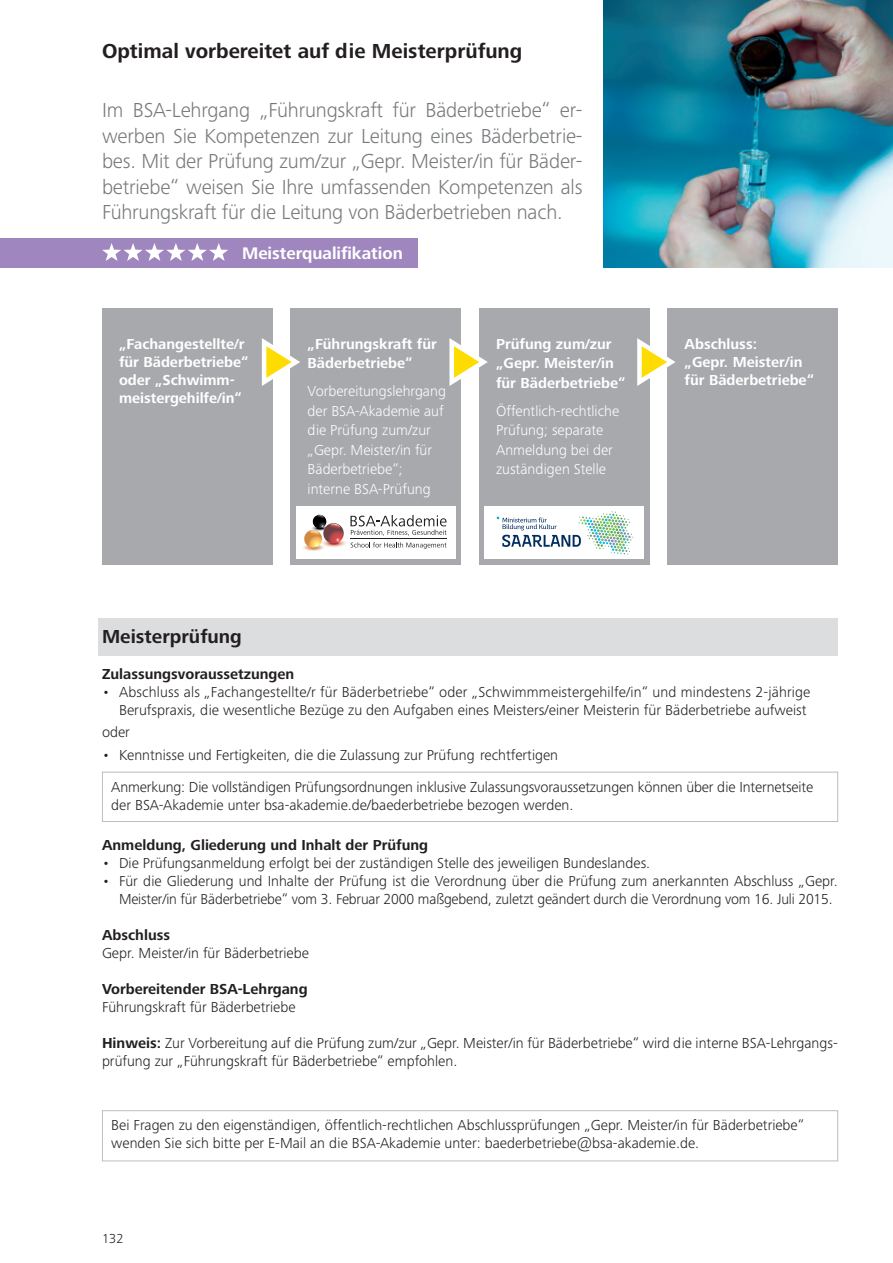
<style>
.page{position:relative;width:893px;height:1263px;background:#fff}
.page>*{position:absolute;margin:0;border:0;box-sizing:border-box;transform-origin:0 0}
.t1{font:300 21px/25.5px "Frutiger Next Pro";letter-spacing:-.01em;color:#76787b;text-align:justify}
.t2{font:700 21px "Frutiger Next Pro";color:#231f20}
.t3{font:700 19.5px "Frutiger Next Pro";color:#231f20}
.t4{font:700 17.4px "Frutiger Next Pro";color:#fff}
.t5{font:300 15px/18px "Frutiger Next Pro";color:#231f20}
.t6{font:700 15px/18px "Frutiger Next Pro";color:#fff}
.t7{font:300 15px/19.5px "Frutiger Next Pro";color:#fff}
.t8{font:700 15px "Frutiger Next Pro";color:#231f20}
.t9{font:300 13.5px "Frutiger Next Pro";color:#231f20}
.s1{font-weight:700}
</style>
<div class="page">
<img style="left:604px;top:0;width:289px;height:268px">
<div style="left:99px;top:618px;width:739px;height:37px;background:#dcdddf"></div>
<div style="left:102px;top:772px;width:736px;height:50px;border:1px solid #bcbdc0"></div>
<div style="left:102px;top:1110px;width:736px;height:51px;border:1px solid #bcbdc0"></div>
<div style="left:102px;top:308px;width:170px;height:256px;background:#a8a9ad"></div>
<div style="left:291px;top:308px;width:170px;height:256px;background:#a8a9ad"></div>
<div style="left:479px;top:308px;width:170px;height:256px;background:#a8a9ad"></div>
<div style="left:668px;top:308px;width:170px;height:256px;background:#a8a9ad"></div>
<svg style="left:261px;top:334px;width:39px;height:56px"></svg>
<div style="left:296px;top:506px;width:159px;height:53px;background:#fff"></div>
<svg style="left:303px;top:515px;width:144px;height:36px"></svg>
<hr style="left:350px;top:538px;width:97px;height:1px;background:#231f20">
<div style="left:484px;top:506px;width:160px;height:53px;background:#fff"></div>
<svg style="left:637px;top:334px;width:38px;height:56px"></svg>
<svg style="left:449px;top:338px;width:39px;height:48px"></svg>
<svg style="left:497px;top:511px;width:136px;height:44px"></svg>
<div style="left:0;top:238px;width:418px;height:30px;background:#a086be"></div>
<svg style="left:102px;top:243px;width:126px;height:18px"></svg>
<hr style="left:892px;top:1016px;width:1px;height:247px;background:#e6e7e9">
<h1 class="t2" style="left:102px;top:39px;width:422px">Optimal vorbereitet auf die Meisterprüfung</h1>
<p class="t1" style="left:102px;top:97px;width:482px">Im BSA-Lehrgang „Führungskraft für Bäderbetriebe“ er&shy;werben Sie Kompetenzen zur Leitung eines Bäderbetrie&shy;bes. Mit der Prüfung zum/zur „Gepr. Meister/in für Bäder&shy;betriebe“ weisen Sie Ihre umfassenden Kompetenzen als Führungskraft für die Leitung von Bäderbetrieben nach.</p>
<p class="t4" style="left:242px;top:243px;width:162px">Meisterqualifikation</p>
<p class="t6" style="left:119px;top:335px;width:131px">„Fachangestellte/r für Bäderbetriebe“ oder „Schwimm&shy;meistergehilfe/in“</p>
<p class="t6" style="left:308px;top:334px;width:131px;line-height:19.5px">„Führungskraft für<br>Bäderbetriebe“</p>
<p class="t7" style="left:308px;top:382px;width:140px">Vorbereitungslehrgang der BSA-Akademie auf die Prüfung zum/zur „Gepr. Meister/in für<br>Bäderbetriebe“; interne BSA-Prüfung</p>
<p class="t6" style="left:496px;top:334px;width:131px;line-height:19.5px">Prüfung zum/zur „Gepr. Meister/in für Bäderbetriebe“</p>
<p class="t7" style="left:496px;top:401px;width:125px">Öffentlich-rechtliche<br>Prüfung; separate<br>Anmeldung bei der zuständigen Stelle</p>
<p class="t6" style="left:685px;top:335px;width:131px">Abschluss:<br>„Gepr. Meister/in für Bäderbetriebe“</p>
<h2 class="t3" style="left:102px;top:625px;width:141px">Meisterprüfung</h2>
<p class="t8" style="left:102px;top:666px;width:194px">Zulassungsvoraussetzungen</p>
<p class="t5" style="left:102px;top:683px;width:710px;text-align:right">• Abschluss als „Fachangestellte/r für Bäderbetriebe“ oder „Schwimmmeistergehilfe/in“ und mindestens 2-jährige<br>Berufspraxis, die wesentliche Bezüge zu den Aufgaben eines Meisters/einer Meisterin für Bäderbetriebe aufweist</p>
<p class="t5" style="left:102px;top:723px;width:29px">oder</p>
<p class="t5" style="left:111px;top:739px;width:703px;line-height:32.1px;text-indent:-9px">• Kenntnisse und Fertigkeiten, die die Zulassung zur Prüfung rechtfertigen<br>Anmerkung: Die vollständigen Prüfungsordnungen inklusive Zulassungsvoraussetzungen können über die Internetseite</p>
<p class="t5" style="left:111px;top:796px;width:464px">der BSA-Akademie unter bsa-akademie.de/baederbetriebe bezogen werden.</p>
<p class="t8" style="left:102px;top:836px;width:328px">Anmeldung, Gliederung und Inhalt der Prüfung</p>
<p class="t5" style="left:102px;top:854px;width:550px">• Die Prüfungsanmeldung erfolgt bei der zuständigen Stelle des jeweiligen Bundeslandes.</p>
<p class="t5" style="left:119px;top:872px;width:720px;text-indent:-17px">• Für die Gliederung und Inhalte der Prüfung ist die Verordnung über die Prüfung zum anerkannten Abschluss „Gepr.<br>Meister/in für Bäderbetriebe“ vom 3. Februar 2000 maßgebend, zuletzt geändert durch die Verordnung vom 16. Juli 2015.</p>
<p class="t8" style="left:102px;top:926px;width:70px">Abschluss</p>
<p class="t5" style="left:102px;top:944px;width:208px">Gepr. Meister/in für Bäderbetriebe</p>
<p class="t8" style="left:102px;top:980px;width:207px">Vorbereitender BSA-Lehrgang</p>
<p class="t5" style="left:102px;top:998px;width:195px">Führungskraft für Bäderbetriebe</p>
<p class="t5" style="left:102px;top:1034px;width:737px"><span class="s1">Hinweis:</span> Zur Vorbereitung auf die Prüfung zum/zur „Gepr. Meister/in für Bäderbetriebe“ wird die interne BSA-Lehrgangs&shy;prüfung zur „Führungskraft für Bäderbetriebe“ empfohlen.</p>
<p class="t5" style="left:111px;top:1116px;width:694px">Bei Fragen zu den eigenständigen, öffentlich-rechtlichen Abschlussprüfungen „Gepr. Meister/in für Bäderbetriebe“ wenden Sie sich bitte per E-Mail an die BSA-Akademie unter: baederbetriebe@bsa-akademie.de.</p>
<p class="t9" style="left:102px;top:1231px;width:23px">132</p>
</div>
